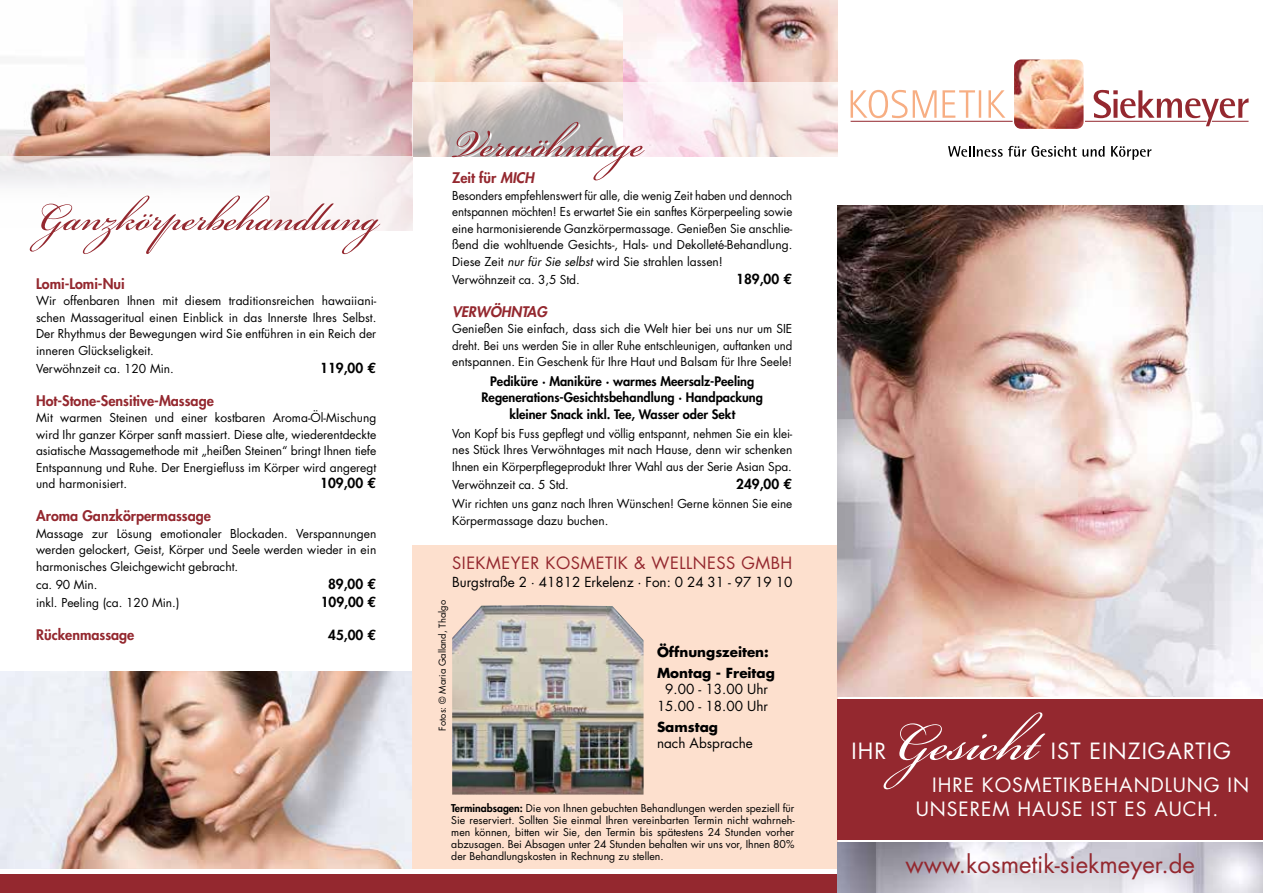
<style>
.page{position:relative;width:1263px;height:893px;background:#fff}
.page>*{position:absolute;margin:0;border:0;box-sizing:border-box;transform-origin:0 0}
.t1{font:82.5px "Bickham Script Std";color:#fff}
.t2{font:60px "Bickham Script Std";color:#94282f}
.t3{font:24px "Futura";color:#94282f}
.t4{font:21.75px "Futura";letter-spacing:.05em;color:#fff}
.t5{font:19.2px/24px "Futura";letter-spacing:.05em;color:#fff}
.t6{font:16.5px "Futura";letter-spacing:.03em;color:#94282f}
.t7{font:800 14.25px "Futura";color:#94282f}
.t8{font:italic 800 14.25px "Futura Std";color:#94282f}
.t9{font:13.5px/16.5px "Futura";color:#000;text-align:right}
.t10{font:800 13.5px "Futura";color:#000}
.t11{font:700 13.5px/21px "Futura Std";color:#000}
.t12{font:800 12.75px/16.5px "Futura";color:#000;text-align:center}
.t13{font:12px/16.5px "Futura";color:#000;text-align:justify}
.t14{font:12px/16.5px "Futura";color:#000;text-align:justify;scale:.96 1}
.t15{font:10.5px/12px "Futura";color:#000;text-align:justify}
.t16{font:9.3px "Futura";color:#000}
.s1{font-family:"Euro Mono";font-weight:700;font-size:15px}
.s2{font-family:"Futura Std";font-style:italic}
.s3{font-weight:800}
</style>
<div class="page">
<img style="left:412px;top:0;width:211px;height:82px">
<img style="left:269px;top:0;width:143px;height:156px">
<div style="left:412px;top:545px;width:426px;height:336px;background:#fde0ce"></div>
<svg style="left:850px;top:90px;width:398px;height:36px"></svg>
<img style="left:1014px;top:59px;width:69px;height:70px">
<svg style="left:948px;top:146px;width:156px;height:11px"></svg>
<svg style="left:1111px;top:146px;width:40px;height:14px"></svg>
<img style="left:0;top:671px;width:412px;height:198px">
<img style="left:0;top:0;width:269px;height:156px">
<img style="left:623px;top:0;width:215px;height:82px">
<svg style="left:412px;top:82px;width:426px;height:74px"></svg>
<div style="left:0;top:156px;width:413px;height:75px;background:#f7f4f5"></div>
<svg style="left:453px;top:123px;width:194px;height:34px"></svg>
<div style="left:31px;top:197px;width:351px;height:59px;background:#fff"></div>
<div style="left:0;top:874px;width:838px;height:19px;background:#94282f"></div>
<div style="left:0;top:869px;width:838px;height:5px;background:#fff"></div>
<img style="left:452px;top:605px;width:191px;height:190px">
<img style="left:838px;top:205px;width:425px;height:491px">
<img style="left:838px;top:842px;width:425px;height:51px">
<div style="left:838px;top:699px;width:425px;height:140px;background:#94282f"></div>
<h2 class="t2" style="left:38px;top:174px;width:343px">Ganzkörperbehandlung</h2>
<p class="t7" style="left:36px;top:274px;width:90px">Lomi-Lomi-Nui</p>
<p class="t13" style="left:36px;top:292px;width:342px">Wir offenbaren Ihnen mit diesem traditionsreichen hawaiiani&shy;schen Massageritual einen Einblick in das Innerste Ihres Selbst.<br>Der Rhythmus der Bewegungen wird Sie entführen in ein Reich der inneren Glückseligkeit.</p>
<p class="t13" style="left:36px;top:360px;width:139px">Verwöhnzeit ca. 120 Min.</p>
<p class="t10" style="left:320px;top:359px;width:58px">119,00 <span class="s1">E</span></p>
<p class="t7" style="left:36px;top:391px;width:179px">Hot-Stone-Sensitive-Massage</p>
<p class="t13" style="left:36px;top:409px;width:342px">Mit warmen Steinen und einer kostbaren Aroma-Öl-Mischung wird Ihr ganzer Körper sanft massiert. Diese alte, wiederentdeckte asiatische Massagemethode mit „heißen Steinen“ bringt Ihnen tiefe Entspannung und Ruhe. Der Energiefluss im Körper wird angeregt und harmonisiert.</p>
<p class="t10" style="left:320px;top:474px;width:58px">109,00 <span class="s1">E</span></p>
<p class="t7" style="left:36px;top:506px;width:176px">Aroma Ganzkörpermassage</p>
<p class="t13" style="left:36px;top:525px;width:342px">Massage zur Lösung emotionaler Blockaden. Verspannungen werden gelockert, Geist, Körper und Seele werden wieder in ein harmonisches Gleichgewicht gebracht.</p>
<p class="t13" style="left:36px;top:576px;width:63px">ca. 90 Min.</p>
<p class="t10" style="left:328px;top:575px;width:50px">89,00 <span class="s1">E</span></p>
<p class="t13" style="left:36px;top:594px;width:145px">inkl. Peeling (ca. 120 Min.)</p>
<p class="t10" style="left:321px;top:593px;width:57px">109,00 <span class="s1">E</span></p>
<p class="t7" style="left:36px;top:625px;width:100px">Rückenmassage</p>
<p class="t10" style="left:328px;top:626px;width:50px">45,00 <span class="s1">E</span></p>
<h2 class="t2" style="left:453px;top:100px;width:192px">Verwöhntage</h2>
<p class="t7" style="left:452px;top:168px;width:83px">Zeit für <span class="s2">MICH</span></p>
<p class="t14" style="left:452px;top:187px;width:356px">Besonders empfehlenswert für alle, die wenig Zeit haben und dennoch entspannen möchten! Es erwartet Sie ein sanftes Körperpeeling sowie eine harmonisierende Ganzkörpermassage. Genießen Sie anschlie&shy;ßend die wohltuende Gesichts-, Hals- und Dekolleté-Behandlung.<br>Diese Zeit <span class="s2">nur für Sie selbst</span> wird Sie strahlen lassen!</p>
<p class="t13" style="left:452px;top:271px;width:129px">Verwöhnzeit ca. 3,5 Std.</p>
<p class="t10" style="left:736px;top:270px;width:58px">189,00 <span class="s1">E</span></p>
<p class="t8" style="left:452px;top:302px;width:96px">VERWÖHNTAG</p>
<p class="t13" style="left:452px;top:320px;width:342px">Genießen Sie einfach, dass sich die Welt hier bei uns nur um SIE dreht. Bei uns werden Sie in aller Ruhe entschleunigen, auftanken und entspannen. Ein Geschenk für Ihre Haut und Balsam für Ihre Seele!</p>
<p class="t12" style="left:481px;top:373px;width:283px">Pediküre · Maniküre · warmes Meersalz-Peeling<br>Regenerations-Gesichtsbehandlung · Handpackung kleiner Snack inkl. Tee, Wasser oder Sekt</p>
<p class="t13" style="left:452px;top:425px;width:342px">Von Kopf bis Fuss gepflegt und völlig entspannt, nehmen Sie ein klei&shy;nes Stück Ihres Verwöhntages mit nach Hause, denn wir schenken Ihnen ein Körperpflegeprodukt Ihrer Wahl aus der Serie Asian Spa.</p>
<p class="t13" style="left:452px;top:476px;width:118px">Verwöhnzeit ca. 5 Std.</p>
<p class="t10" style="left:736px;top:475px;width:58px">249,00 <span class="s1">E</span></p>
<p class="t13" style="left:452px;top:495px;width:342px">Wir richten uns ganz nach Ihren Wünschen! Gerne können Sie eine<br>Körpermassage dazu buchen.</p>
<h3 class="t6" style="left:452px;top:551px;width:342px">SIEKMEYER KOSMETIK &amp; WELLNESS GMBH</h3>
<p class="t9" style="left:452px;top:573px;width:342px">Burgstraße 2 · 41812 Erkelenz · Fon: 0 24 31 - 97 19 10</p>
<p class="t16" style="left:436px;top:730px;width:132px;rotate:-90deg">Fotos: © Maria Galland, Thalgo</p>
<p class="t11" style="left:657px;top:641px;width:119px">Öffnungszeiten:<br>Montag - Freitag</p>
<p class="t9" style="left:657px;top:681px;width:113px">9.00 - 13.00 Uhr<br>15.00 - 18.00 Uhr</p>
<p class="t11" style="left:657px;top:716px;width:63px">Samstag</p>
<p class="t9" style="left:657px;top:735px;width:97px">nach Absprache</p>
<p class="t15" style="left:451px;top:802px;width:345px"><span class="s3">Terminabsagen:</span> Die von Ihnen gebuchten Behandlungen werden speziell für Sie reserviert. Sollten Sie einmal Ihren vereinbarten Termin nicht wahrneh&shy;men können, bitten wir Sie, den Termin bis spätestens 24 Stunden vorher abzusagen. Bei Absagen unter 24 Stunden behalten wir uns vor, Ihnen 80% der Behandlungskosten in Rechnung zu stellen.</p>
<h1 class="t1" style="left:894px;top:683px;width:146px">Gesicht</h1>
<h3 class="t4" style="left:851px;top:736px;width:36px">IHR</h3>
<h3 class="t4" style="left:1051px;top:736px;width:182px">IST EINZIGARTIG</h3>
<h3 class="t5" style="left:916px;top:772px;width:335px;text-indent:16px">IHRE KOSMETIKBEHANDLUNG IN<br>UNSEREM HAUSE IST ES AUCH.</h3>
<h3 class="t3" style="left:906px;top:848px;width:291px">www.kosmetik-siekmeyer.de</h3>
</div>
